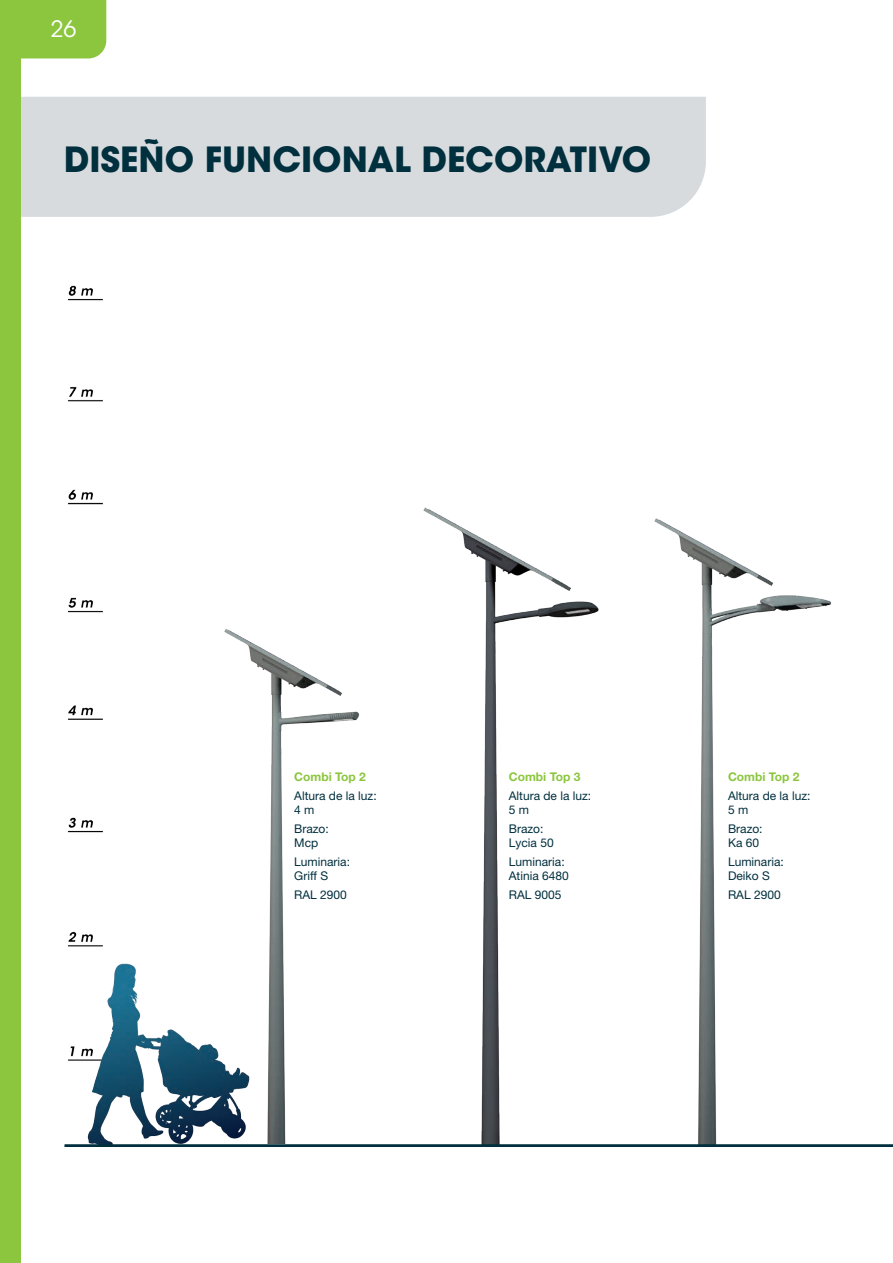
<style>
.page{position:relative;width:893px;height:1263px;background:#fff}
.page>*{position:absolute;margin:0;border:0;box-sizing:border-box;transform-origin:0 0}
.t1{font:700 34.5px "ITC Avant Garde Std";color:#002f3e}
.t2{font:22.5px "ITC Avant Garde Std";color:#fff}
.t3{font:12px/14.4px "Helvetica Neue LT Pro";color:#002f3e}
.t4{font:700 12px "Helvetica Neue LT Std";color:#8bc63e}
</style>
<div class="page">
<img style="left:660px;top:520px;width:171px;height:624px">
<img style="left:224px;top:629px;width:97px;height:252px">
<img style="left:321px;top:507px;width:339px;height:637px">
<img style="left:82px;top:881px;width:204px;height:263px">
<hr style="left:65px;top:1144px;width:828px;height:3px;background:#002f3e">
<div style="left:21px;top:97px;width:685px;height:120px;background:#d7dbde"></div>
<div style="left:0;top:0;width:21px;height:1263px;background:#8bc63e"></div>
<div style="left:21px;top:0;width:85px;height:58px;background:#8bc63e"></div>
<h2 class="t2" style="left:51px;top:15px;width:27px">26</h2>
<p class="t1" style="left:64px;top:137px;width:589px">DISEÑO FUNCIONAL DECORATIVO</p>
<p class="t4" style="left:294px;top:769px;width:73px">Combi Top 2</p>
<p class="t3" style="left:294px;top:788px;width:84px">Altura de la luz:<br>4 m</p>
<p class="t3" style="left:294px;top:821px;width:36px">Brazo:<br>Mcp</p>
<p class="t3" style="left:294px;top:854px;width:57px">Luminaria:</p>
<p class="t3" style="left:294px;top:869px;width:35px">Griff S</p>
<p class="t3" style="left:294px;top:887px;width:54px">RAL 2900</p>
<p class="t4" style="left:509px;top:769px;width:73px">Combi Top 3</p>
<p class="t3" style="left:509px;top:788px;width:84px">Altura de la luz:<br>5 m</p>
<p class="t3" style="left:509px;top:821px;width:46px">Brazo:<br>Lycia 50</p>
<p class="t3" style="left:509px;top:854px;width:57px">Luminaria:</p>
<p class="t3" style="left:509px;top:869px;width:62px">Atinia 6480</p>
<p class="t3" style="left:509px;top:887px;width:54px">RAL 9005</p>
<p class="t4" style="left:728px;top:769px;width:73px">Combi Top 2</p>
<p class="t3" style="left:728px;top:788px;width:84px">Altura de la luz:<br>5 m</p>
<p class="t3" style="left:728px;top:821px;width:36px">Brazo:<br>Ka 60</p>
<p class="t3" style="left:728px;top:854px;width:57px">Luminaria:</p>
<p class="t3" style="left:728px;top:869px;width:43px">Deiko S</p>
<p class="t3" style="left:728px;top:887px;width:54px">RAL 2900</p>
</div>
